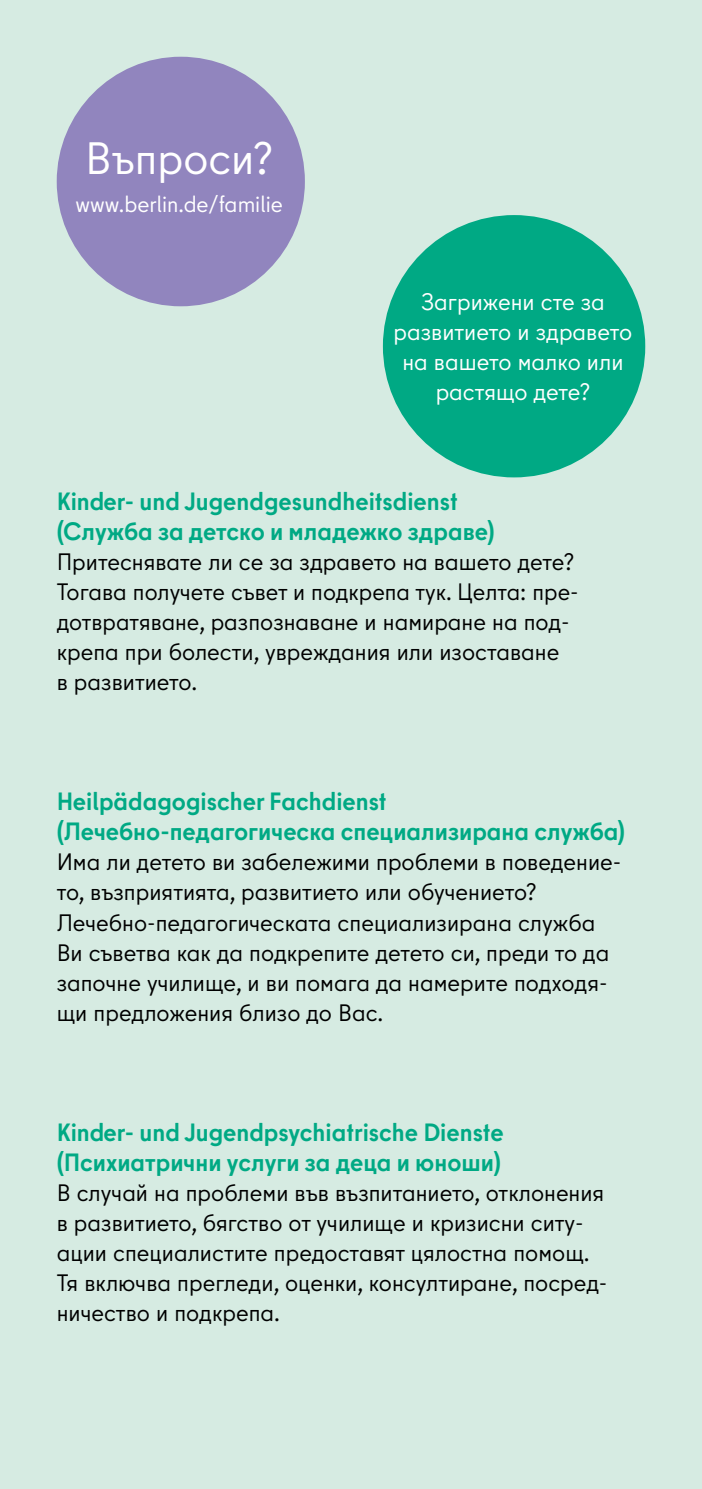
<style>
.page{position:relative;width:702px;height:1489px;background:#fff}
.page>*{position:absolute;margin:0;border:0;box-sizing:border-box;transform-origin:0 0}
.S1{font:45.25px "Berlin Type";color:#fff}
._7a{font:700 25px/30px "Berlin Type";color:#00a984}
.Intro_15_5_pt{font:23.75px/30px "Berlin Type";color:#000}
.Intro_15_5_pt-2{font:23.75px/30px "Berlin Type";color:#fff;text-align:center}
.S1-2{font:22.75px "Berlin Type";color:#fff}
</style>
<div class="page">
<div style="left:0;top:0;width:702px;height:1488px;background:#d6ebe2"></div>
<div style="left:383px;top:215px;width:262px;height:262px;background:#00a984;border-radius:50%"></div>
<div style="left:57px;top:57px;width:248px;height:249px;background:#9185be;border-radius:50%"></div>
<p class="S1" style="left:85px;top:130px;width:190px">Въпроси?</p>
<p class="S1-2" style="left:76px;top:190px;width:209px">www.berlin.de/familie</p>
<p class="Intro_15_5_pt-2" style="left:393px;top:286px;width:240px">Загрижени сте за развитието и здравето на вашето малко или растящо дете?</p>
<p class="_7a" style="left:57px;top:486px;width:439px">Kinder- und Jugendgesundheitsdienst (Служба за детско и младежко здраве)</p>
<p class="Intro_15_5_pt" style="left:57px;top:547px;width:519px">Притеснявате ли се за здравето на вашето дете?</p>
<p class="Intro_15_5_pt" style="left:57px;top:577px;width:520px">Тогава получете съвет и подкрепа тук. Целта: пре&shy;дотвратяване, разпознаване и намиране на под&shy;крепа при болести, увреждания или изоставане в развитието.</p>
<p class="_7a" style="left:57px;top:786px;width:570px">Heilpädagogischer Fachdienst (Лечебно-педагогическа специализирана служба)</p>
<p class="Intro_15_5_pt" style="left:57px;top:847px;width:566px">Има ли детето ви забележими проблеми в поведение&shy;то, възприятията, развитието или обучението?</p>
<p class="Intro_15_5_pt" style="left:57px;top:907px;width:554px">Лечебно-педагогическата специализирана служба Ви съветва как да подкрепите детето си, преди то да започне училище, и ви помага да намерите подходя&shy;щи предложения близо до Вас.</p>
<p class="_7a" style="left:57px;top:1116px;width:448px">Kinder- und Jugendpsychiatrische Dienste (Психиатрични услуги за деца и юноши)</p>
<p class="Intro_15_5_pt" style="left:57px;top:1177px;width:552px">В случай на проблеми във възпитанието, отклонения в развитието, бягство от училище и кризисни ситу&shy;ации специалистите предоставят цялостна помощ.<br>Тя включва прегледи, оценки, консултиране, посред&shy;ничество и подкрепа.</p>
</div>
